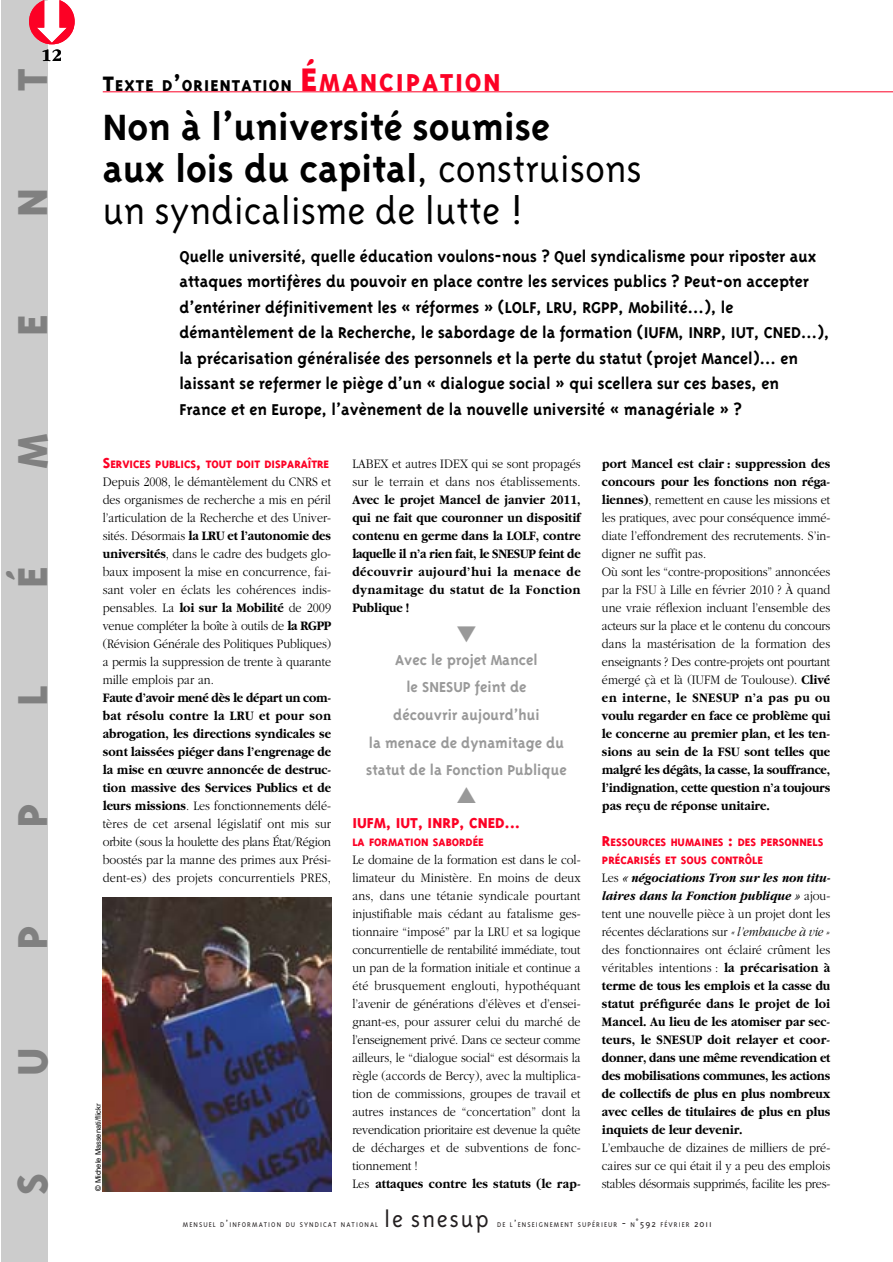
<style>
.page{position:relative;width:893px;height:1262px;background:#fff}
.page>*{position:absolute;margin:0;border:0;box-sizing:border-box;transform-origin:0 0}
.t1{font:800 48px "Triplex";color:#808080}
.t2{font:700 42px/42px "Triplex";color:#000}
.t3{font:300 25.5px "Triplex";letter-spacing:.07em;color:#231f20}
.t4{font:700 18px/25.5px "Triplex";color:#000}
.t5{font:800 18px "Triplex";letter-spacing:.065em;color:#000}
.t6{font:700 18px "Garamond";color:#000}
.t7{font:700 16.5px/27.6px "Triplex";color:#999;text-align:center}
.t8{font:800 16.5px "Triplex";color:#fc0125}
.t9{font:300 13.5px/18px "Garamond";color:#000;scale:.9 1}
.t10{font:700 13.5px/18px "Garamond";color:#000;text-align:justify;scale:.9 1}
.t11{font:800 12.3px/18px "Triplex";color:#fc0125}
.t12{font:300 7.8px "Triplex";letter-spacing:.135em;color:#231f20}
.t13{font:7.5px "Helvetica";color:#000}
.s1{font-size:24px}
.s2{font-size:37.5px;color:#fc0125}
.s3{font-size:28.2px;color:#fc0125}
.s4{font-weight:300}
.s5{font-size:16.5px}
.s6{font-weight:700}
.s7{font-style:italic}
.s8{font-weight:300;font-style:italic}
.s9{font-size:10.5px}
</style>
<div class="page">
<div style="left:1px;top:0;width:46px;height:1262px;background:#ccc"></div>
<hr style="left:103px;top:91px;width:789px;height:1px;background:#fc0125">
<img style="left:103px;top:897px;width:228px;height:294px">
<svg style="left:29px;top:0;width:19px;height:44px"></svg>
<h3 class="t6" style="left:42px;top:48px;width:22px">12</h3>
<h1 class="t1" style="left:14px;top:91px;width:24px;rotate:-90deg">T</h1>
<h1 class="t1" style="left:14px;top:217px;width:31px;rotate:-90deg">N</h1>
<h1 class="t1" style="left:14px;top:336px;width:23px;rotate:-90deg">E</h1>
<h1 class="t1" style="left:14px;top:469px;width:37px;rotate:-90deg">M</h1>
<h1 class="t1" style="left:14px;top:588px;width:23px;rotate:-90deg">É</h1>
<h1 class="t1" style="left:14px;top:705px;width:22px;rotate:-90deg">L</h1>
<h1 class="t1" style="left:14px;top:828px;width:26px;rotate:-90deg">P</h1>
<h1 class="t1" style="left:14px;top:950px;width:26px;rotate:-90deg">P</h1>
<h1 class="t1" style="left:14px;top:1076px;width:30px;rotate:-90deg">U</h1>
<h1 class="t1" style="left:14px;top:1195px;width:24px;rotate:-90deg">S</h1>
<h3 class="t5" style="left:103px;top:79px;width:399px"><span class="s1">T</span>EXTE D<span class="s1">’</span>ORIENTATION <span class="s2">É</span><span class="s3">MANCIPATION</span></h3>
<h2 class="t2" style="left:103px;top:109px;width:540px">Non à l’université soumise<br>aux lois du capital<span class="s4">, construisons un syndicalisme de lutte !</span></h2>
<p class="t4" style="left:179px;top:245px;width:652px">Quelle université, quelle éducation voulons-nous ? Quel syndicalisme pour riposter aux attaques mortifères du pouvoir en place contre les services publics ? Peut-on accepter d’entériner définitivement les « réformes » (LOLF, LRU, RGPP, Mobilité…), le démantèlement de la Recherche, le sabordage de la formation (IUFM, INRP, IUT, CNED...), la précarisation généralisée des personnels et la perte du statut (projet Mancel)… en laissant se refermer le piège d’un « dialogue social » qui scellera sur ces bases, en France et en Europe, l’avènement de la nouvelle université « managériale » ?</p>
<p class="t11" style="left:103px;top:456px;width:228px"><span class="s5">S</span>ERVICES PUBLICS<span class="s5">,</span> TOUT DOIT DISPARAÎTRE</p>
<p class="t9" style="left:103px;top:474px;width:255px;text-align:justify">Depuis 2008, le démantèlement du CNRS et des organismes de recherche a mis en péril l’articulation de la Recherche et des Univer&shy;sités. Désormais <span class="s6">la LRU et l’autonomie des universités</span>, dans le cadre des budgets glo&shy;baux imposent la mise en concurrence, fai&shy;sant voler en éclats les cohérences indis&shy;pensables. La <span class="s6">loi sur la Mobilité</span> de 2009 venue compléter la boîte à outils de <span class="s6">la RGPP </span>(Révision Générale des Politiques Publiques) a permis la suppression de trente à quarante mille emplois par an.</p>
<p class="t10" style="left:103px;top:690px;width:255px">Faute d’avoir mené dès le départ un com&shy;bat résolu contre la LRU et pour son abrogation, les directions syndicales se sont laissées piéger dans l’engrenage de la mise en œuvre annoncée de destruc&shy;tion massive des Services Publics et de leurs missions<span class="s4">. Les fonctionnements délé&shy;tères de cet arsenal législatif ont mis sur orbite (sous la houlette des plans État/Région boostés par la manne des primes aux Prési&shy;dent-es) des projets concurrentiels PRES,</span></p>
<p class="t13" style="left:95px;top:1191px;width:89px;rotate:-90deg">© Michele Massenati/flickr</p>
<p class="t9" style="left:352px;top:456px;width:255px">LABEX et autres IDEX qui se sont propagés sur le terrain et dans nos établissements.</p>
<p class="t10" style="left:352px;top:492px;width:255px">Avec le projet Mancel de janvier 2011, qui ne fait que couronner un dispositif contenu en germe dans la LOLF, contre laquelle il n’a rien fait, le SNESUP feint de découvrir aujourd’hui la menace de dynamitage du statut de la Fonction Publique !</p>
<p class="t7" style="left:366px;top:647px;width:202px">Avec le projet Mancel<br>le SNESUP feint de<br>découvrir aujourd’hui<br>la menace de dynamitage du statut de la Fonction Publique</p>
<p class="t8" style="left:352px;top:817px;width:170px">IUFM, IUT, INRP, CNED...</p>
<p class="t11" style="left:352px;top:834px;width:133px">LA FORMATION SABORDÉE</p>
<p class="t9" style="left:352px;top:852px;width:255px">Le domaine de la formation est dans le col&shy;limateur du Ministère. En moins de deux ans, dans une tétanie syndicale pourtant injustifiable mais cédant au fatalisme ges&shy;tionnaire “imposé” par la LRU et sa logique concurrentielle de rentabilité immédiate, tout un pan de la formation initiale et continue a été brusquement englouti, hypothéquant l’avenir de générations d’élèves et d’ensei&shy;gnant-es, pour assurer celui du marché de l’enseignement privé. Dans ce secteur comme ailleurs, le “dialogue social“ est désormais la règle (accords de Bercy), avec la multiplica&shy;tion de commissions, groupes de travail et autres instances de “concertation” dont la revendication prioritaire est devenue la quête de décharges et de subventions de fonc&shy;tionnement !<br>Les <span class="s6">attaques contre les statuts (le rap-</span></p>
<p class="t9" style="left:602px;top:456px;width:255px"><span class="s6">port Mancel est clair : suppression des concours pour les fonctions non réga&shy;liennes)</span>, remettent en cause les missions et les pratiques, avec pour conséquence immé&shy;diate l’effondrement des recrutements. S’in&shy;digner ne suffit pas.<br>Où sont les “contre-propositions” annoncées par la FSU à Lille en février 2010 ? À quand une vraie réflexion incluant l’ensemble des acteurs sur la place et le contenu du concours dans la mastérisation de la formation des enseignants ? Des contre-projets ont pourtant émergé çà et là (IUFM de Toulouse). <span class="s6">Clivé en interne, le SNESUP n’a pas pu ou voulu regarder en face ce problème qui le concerne au premier plan, et les ten&shy;sions au sein de la FSU sont telles que malgré les dégâts, la casse, la souffrance, l’indignation, cette question n’a toujours pas reçu de réponse unitaire.</span></p>
<p class="t11" style="left:602px;top:834px;width:223px"><span class="s5">R</span>ESSOURCES HUMAINES <span class="s5">:</span> DES PERSONNELS<br>PRÉCARISÉS ET SOUS CONTRÔLE</p>
<p class="t10" style="left:602px;top:870px;width:255px"><span class="s4">Les</span> <span class="s7">« négociations Tron sur les non titu&shy;laires dans la Fonction publique »</span> <span class="s4">ajou&shy;tent une nouvelle pièce à un projet dont les récentes déclarations sur</span> <span class="s8">« l’embauche à vie » </span><span class="s4">des fonctionnaires ont éclairé crûment les véritables intentions :</span> la précarisation à terme de tous les emplois et la casse du statut préfigurée dans le projet de loi Mancel. Au lieu de les atomiser par sec&shy;teurs, le SNESUP doit relayer et coor&shy;donner, dans une même revendication et des mobilisations communes, les actions de collectifs de plus en plus nombreux avec celles de titulaires de plus en plus inquiets de leur devenir.</p>
<p class="t9" style="left:602px;top:1140px;width:255px;text-align:justify">L’embauche de dizaines de milliers de pré&shy;caires sur ce qui était il y a peu des emplois stables désormais supprimés, facilite les pres-</p>
<p class="t12" style="left:183px;top:1221px;width:197px">MENSUEL D<span class="s9">’</span>INFORMATION DU SYNDICAT NATIONAL</p>
<h3 class="t3" style="left:384px;top:1209px;width:106px">le snesup</h3>
<p class="t12" style="left:497px;top:1221px;width:216px">DE L<span class="s9">’</span>ENSEIGNEMENT SUPÉRIEUR <span class="s9">-</span> N<span class="s9">˚592</span> FÉVRIER <span class="s9">2011</span></p>
</div>
